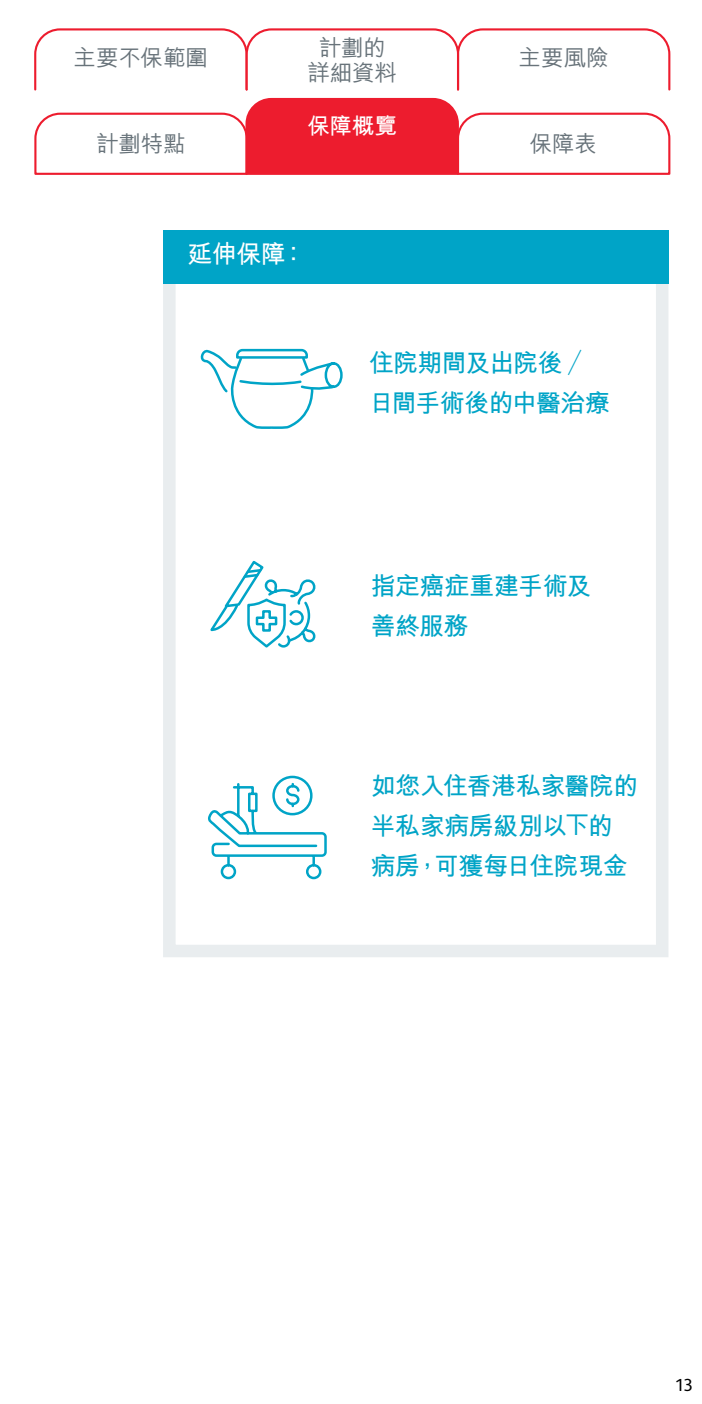
<style>
.page{position:relative;width:702px;height:1404px;background:#fff}
.page>*{position:absolute;margin:0;border:0;box-sizing:border-box;transform-origin:0 0}
.t1{font:700 25px/40px "M Hei HK";letter-spacing:-.03em;color:#00a4c7}
.t2{font:700 25px "M Hei HK";color:#fff}
.t3{font:500 22.5px/25px "M Hei HK";letter-spacing:-.01em;color:#68737a;text-align:center}
.t4{font:700 22.5px "M Hei HK";color:#fff}
.t5{font:17.5px "FS Albert Pro";color:#000}
</style>
<div class="page">
<div style="left:163px;top:242px;width:505px;height:715px;border:12px solid #e9edef"></div>
<div style="left:163px;top:230px;width:505px;height:53px;background:#00a4c7"></div>
<svg style="left:208px;top:775px;width:119px;height:105px"></svg>
<svg style="left:210px;top:560px;width:106px;height:88px"></svg>
<svg style="left:200px;top:348px;width:143px;height:81px"></svg>
<svg style="left:34px;top:28px;width:637px;height:147px"></svg>
<p class="t3" style="left:74px;top:43px;width:136px">主要不保範圍</p>
<p class="t3" style="left:307px;top:33px;width:91px">計劃的詳細資料</p>
<p class="t3" style="left:518px;top:43px;width:92px">主要風險</p>
<p class="t4" style="left:307px;top:110px;width:91px">保障概覽</p>
<p class="t3" style="left:96px;top:129px;width:91px">計劃特點</p>
<p class="t3" style="left:529px;top:129px;width:69px">保障表</p>
<p class="t2" style="left:188px;top:236px;width:120px">延伸保障：</p>
<p class="t1" style="left:368px;top:340px;width:242px">住院期間及出院後／日間手術後的中醫治療</p>
<p class="t1" style="left:371px;top:563px;width:222px">指定癌症重建手術及善終服務</p>
<p class="t1" style="left:371px;top:763px;width:269px">如您入住香港私家醫院的半私家病房級別以下的病房，可獲每日住院現金</p>
<p class="t5" style="left:675px;top:1371px;width:19px">13</p>
</div>
